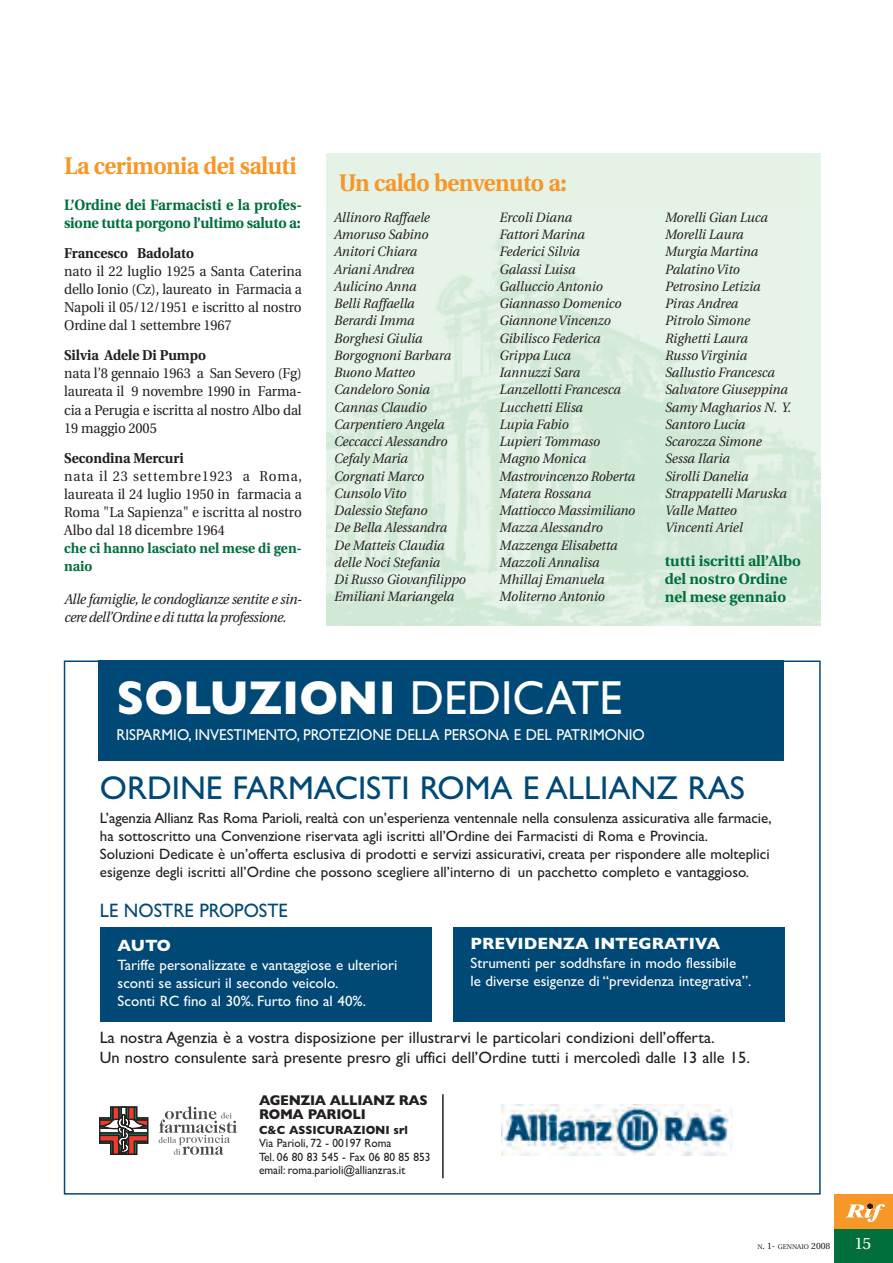
<style>
.page{position:relative;width:893px;height:1263px;background:#fff}
.page>*{position:absolute;margin:0;border:0;box-sizing:border-box;transform-origin:0 0}
.t1{font:700 48px "Gill Sans";color:#fff;scale:.95 1}
.t2{font:33px "Gill Sans";color:#004876}
.t3{font:700 24px "Utopia";letter-spacing:-.02em;color:#f79727;scale:.95 1}
.t4{font:19.5px "Gill Sans";color:#004876;scale:.95 1}
.t5{font:16.5px/19.8px "Gill Sans";color:#231f20}
.t6{font:700 16.5px "Gill Sans";color:#fff}
.t7{font:16.5px "Utopia";color:#fff}
.t8{font:15.75px "Gill Sans";color:#fff;scale:.95 1}
.t9{font:15px/18px "Gill Sans";color:#231f20}
.t10{font:15px/18px "Gill Sans";color:#fff}
.t11{font:700 15px/18px "Utopia";color:#006f3c;scale:.95 1}
.t12{font:700 15px/18px "Utopia";color:#006f3c}
.t13{font:14.25px/18px "Utopia";letter-spacing:-.01em;color:#231f20;text-align:justify;scale:.95 1}
.t14{font:italic 14.25px/18px "Utopia";letter-spacing:-.03em;color:#231f20;scale:.95 1}
.t15{font:700 14.25px "Utopia";color:#231f20;scale:.95 1}
.t16{font:700 14.25px/18px "Utopia";color:#006f3c;scale:.95 1}
.t17{font:700 14.25px/14.2px "Gill Sans";letter-spacing:-.025em;color:#231f20;scale:.95 1}
.t18{font:italic 13.5px/17.2px "Utopia";color:#231f20;scale:.95 1}
.t19{font:12px/13.5px "Gill Sans";color:#231f20;scale:.95 1}
.t20{font:700 12px "Gill Sans";color:#231f20;scale:.95 1}
.t21{font:6.75px "Utopia";color:#231f20}
.s1{font-weight:400}
.s2{font-size:9px}
</style>
<div class="page">
<svg style="left:326px;top:153px;width:495px;height:472px;background:#ddefe1"></svg>
<div style="left:834px;top:1229px;width:59px;height:34px;background:#006f3c"></div>
<div style="left:834px;top:1195px;width:59px;height:34px;background:#f79727"></div>
<svg style="left:845px;top:1204px;width:40px;height:18px"></svg>
<hr style="left:442px;top:1094px;width:2px;height:84px;background:#231f20">
<img style="left:502px;top:1105px;width:231px;height:50px">
<svg style="left:159px;top:1106px;width:78px;height:49px"></svg>
<svg style="left:99px;top:1107px;width:49px;height:47px"></svg>
<div style="left:98px;top:660px;width:686px;height:101px;background:#004876"></div>
<div style="left:100px;top:927px;width:331px;height:94px;background:#004876"></div>
<div style="left:453px;top:927px;width:331px;height:94px;background:#004876"></div>
<h3 class="t3" style="left:64px;top:157px;width:246px">La cerimonia dei saluti</h3>
<p class="t11" style="left:64px;top:198px;width:252px">L’Ordine dei Farmacisti e la profes&shy;sione tutta porgono l’ultimo saluto a:</p>
<p class="t15" style="left:64px;top:248px;width:138px">Francesco Badolato</p>
<p class="t13" style="left:64px;top:264px;width:252px">nato il 22 luglio 1925 a Santa Caterina dello Ionio (Cz), laureato in Farmacia a Napoli il 05/12/1951 e iscritto al nostro Ordine dal 1 settembre 1967</p>
<p class="t15" style="left:64px;top:350px;width:151px">Silvia Adele Di Pumpo</p>
<p class="t13" style="left:64px;top:366px;width:252px">nata l’8 gennaio 1963 a San Severo (Fg) laureata il 9 novembre 1990 in Farma&shy;cia a Perugia e iscritta al nostro Albo dal 19 maggio 2005</p>
<p class="t15" style="left:64px;top:452px;width:127px">Secondina Mercuri</p>
<p class="t13" style="left:64px;top:468px;width:252px">nata il 23 settembre1923 a Roma, laureata il 24 luglio 1950 in farmacia a Roma "La Sapienza" e iscritta al nostro Albo dal 18 dicembre 1964</p>
<p class="t16" style="left:64px;top:540px;width:252px">che ci hanno lasciato nel mese di gen&shy;naio</p>
<p class="t14" style="left:64px;top:591px;width:252px">Alle famiglie, le condoglianze sentite e sin&shy;cere dell’Ordine e di tutta la professione.</p>
<h3 class="t3" style="left:339px;top:173px;width:241px">Un caldo benvenuto a:</h3>
<p class="t18" style="left:334px;top:210px;width:140px">Allinoro Raffaele<br>Amoruso Sabino<br>Anitori Chiara<br>Ariani Andrea<br>Aulicino Anna<br>Belli Raffaella<br>Berardi Imma<br>Borghesi Giulia<br>Borgognoni Barbara<br>Buono Matteo<br>Candeloro Sonia<br>Cannas Claudio<br>Carpentiero Angela<br>Ceccacci Alessandro<br>Cefaly Maria<br>Corgnati Marco<br>Cunsolo Vito<br>Dalessio Stefano<br>De Bella Alessandra<br>De Matteis Claudia delle Noci Stefania<br>Di Russo Giovanfilippo<br>Emiliani Mariangela</p>
<p class="t18" style="left:499px;top:210px;width:144px">Ercoli Diana<br>Fattori Marina<br>Federici Silvia<br>Galassi Luisa<br>Galluccio Antonio<br>Giannasso Domenico<br>Giannone Vincenzo<br>Gibilisco Federica<br>Grippa Luca<br>Iannuzzi Sara<br>Lanzellotti Francesca<br>Lucchetti Elisa<br>Lupia Fabio<br>Lupieri Tommaso<br>Magno Monica<br>Mastrovincenzo Roberta<br>Matera Rossana<br>Mattiocco Massimiliano<br>Mazza Alessandro<br>Mazzenga Elisabetta<br>Mazzoli Annalisa<br>Mhillaj Emanuela<br>Moliterno Antonio</p>
<p class="t18" style="left:665px;top:210px;width:134px">Morelli Gian Luca<br>Morelli Laura<br>Murgia Martina<br>Palatino Vito<br>Petrosino Letizia<br>Piras Andrea<br>Pitrolo Simone<br>Righetti Laura<br>Russo Virginia<br>Sallustio Francesca<br>Salvatore Giuseppina<br>Samy Magharios N. Y.<br>Santoro Lucia<br>Scarozza Simone<br>Sessa Ilaria<br>Sirolli Danelia<br>Strappatelli Maruska<br>Valle Matteo<br>Vincenti Ariel</p>
<p class="t12" style="left:665px;top:553px;width:138px">tutti iscritti all’Albo del nostro Ordine nel mese gennaio</p>
<h1 class="t1" style="left:117px;top:670px;width:534px">SOLUZIONI <span class="s1">DEDICATE</span></h1>
<p class="t8" style="left:117px;top:725px;width:558px">RISPARMIO, INVESTIMENTO, PROTEZIONE DELLA PERSONA E DEL PATRIMONIO</p>
<h2 class="t2" style="left:100px;top:768px;width:646px">ORDINE FARMACISTI ROMA E ALLIANZ RAS</h2>
<p class="t9" style="left:100px;top:809px;width:673px">L’agenzia Allianz Ras Roma Parioli, realtà con un’esperienza ventennale nella consulenza assicurativa alle farmacie, ha sottoscritto una Convenzione riservata agli iscritti all’Ordine dei Farmacisti di Roma e Provincia.<br>Soluzioni Dedicate è un’offerta esclusiva di prodotti e servizi assicurativi, creata per rispondere alle molteplici esigenze degli iscritti all’Ordine che possono scegliere all’interno di un pacchetto completo e vantaggioso.</p>
<h3 class="t4" style="left:100px;top:899px;width:199px">LE NOSTRE PROPOSTE</h3>
<p class="t6" style="left:118px;top:935px;width:55px">AUTO</p>
<p class="t10" style="left:118px;top:956px;width:281px">Tariffe personalizzate e vantaggiose e ulteriori sconti se assicuri il secondo veicolo.<br>Sconti RC fino al 30%. Furto fino al 40%.</p>
<p class="t6" style="left:471px;top:934px;width:251px">PREVIDENZA INTEGRATIVA</p>
<p class="t10" style="left:471px;top:954px;width:282px">Strumenti per soddhsfare in modo flessibile<br>le diverse esigenze di “previdenza integrativa”.</p>
<p class="t5" style="left:100px;top:1027px;width:652px">La nostra Agenzia è a vostra disposizione per illustrarvi le particolari condizioni dell’offerta.<br>Un nostro consulente sarà presente presro gli uffici dell’Ordine tutti i mercoledì dalle 13 alle 15.</p>
<p class="t17" style="left:259px;top:1093px;width:179px">AGENZIA ALLIANZ RAS<br>ROMA PARIOLI</p>
<p class="t20" style="left:259px;top:1122px;width:158px">C&amp;C ASSICURAZIONI srl</p>
<p class="t19" style="left:259px;top:1136px;width:182px">Via Parioli, 72 - 00197 Roma<br>Tel. 06 80 83 545 - Fax 06 80 85 853 email: roma.parioli@allianzras.it</p>
<p class="t21" style="left:757px;top:1244px;width:75px">N<span class="s2">. 1-</span> GENNAIO <span class="s2">2008</span></p>
<p class="t7" style="left:854px;top:1236px;width:18px">15</p>
</div>
